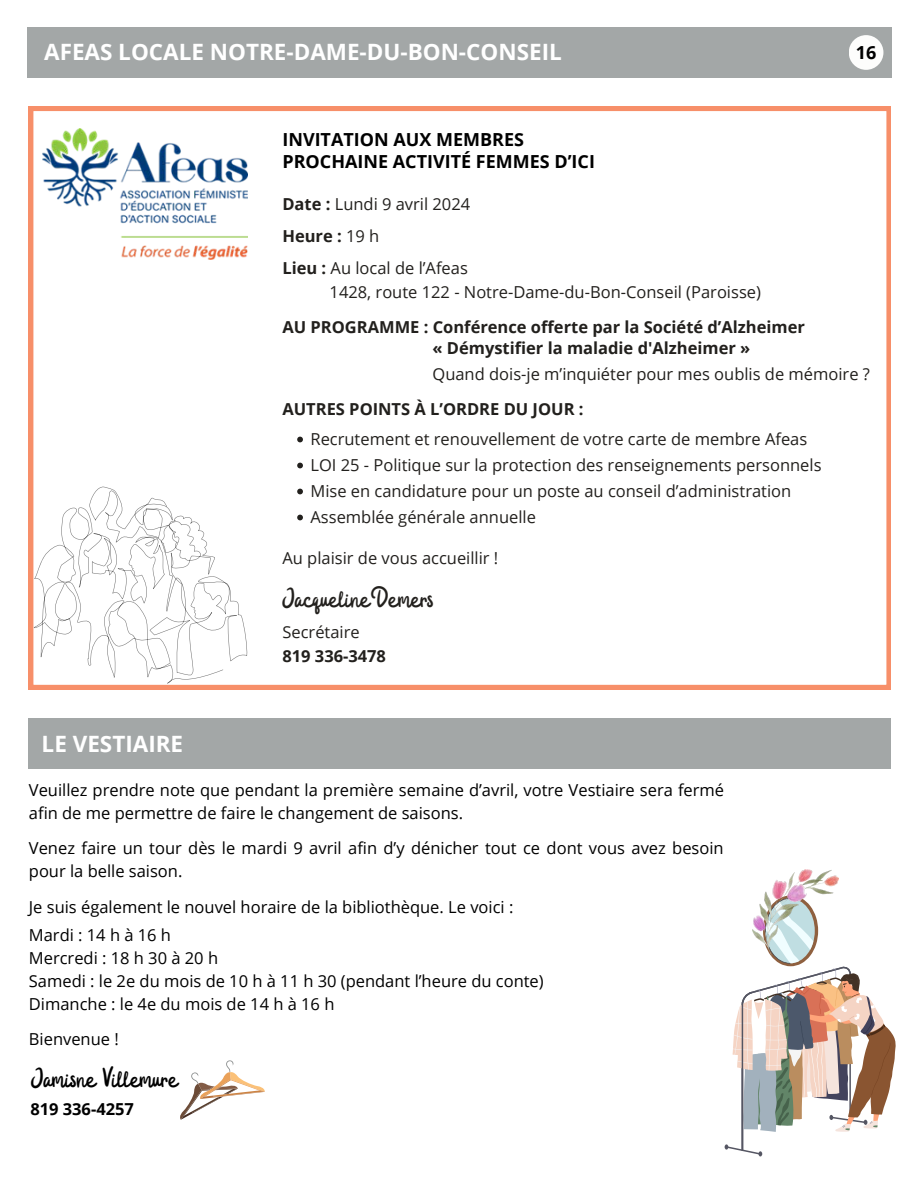
<style>
.page{position:relative;width:918px;height:1188px;background:#fff}
.page>*{position:absolute;margin:0;border:0;box-sizing:border-box;transform-origin:0 0}
.t1{font:33px "Badger Script";color:#000}
.t2{font:33px "Badger Script";color:#22201d}
.t3{font:700 22.5px "Open Sans";color:#fff}
.t4{font:700 18px/22.2px "Open Sans";color:#000}
.t5{font:16.5px/22.8px "Open Sans";color:#000}
.t6{font:16.5px/26px "Open Sans";color:#22201d}
.t7{font:700 16.5px/20.5px "Open Sans";color:#22201d}
.t8{font:700 16.5px "Open Sans";color:#000}
.s1{font-weight:700}
</style>
<div class="page">
<div style="left:28px;top:27px;width:864px;height:51px;background:#a3a7a7"></div>
<div style="left:849px;top:35px;width:34px;height:35px;background:#fdfdfc;border-radius:50%"></div>
<div style="left:29px;top:719px;width:862px;height:50px;background:#a3a7a7"></div>
<svg style="left:725px;top:955px;width:171px;height:201px"></svg>
<img style="left:752px;top:870px;width:87px;height:85px">
<svg style="left:180px;top:1060px;width:85px;height:60px"></svg>
<svg style="left:29px;top:107px;width:862px;height:582px"></svg>
<svg style="left:34px;top:486px;width:214px;height:198px"></svg>
<img style="left:43px;top:129px;width:205px;height:131px">
<svg style="left:297px;top:437px;width:6px;height:5px"></svg>
<svg style="left:297px;top:463px;width:6px;height:5px"></svg>
<svg style="left:297px;top:489px;width:6px;height:5px"></svg>
<svg style="left:297px;top:515px;width:6px;height:5px"></svg>
<h2 class="t3" style="left:44px;top:36px;width:519px">AFEAS LOCALE NOTRE-DAME-DU-BON-CONSEIL</h2>
<p class="t4" style="left:852px;top:41px;width:26px">1316</p>
<h2 class="t3" style="left:44px;top:36px;width:307px">CLUB FADOQ BON-CONSEIL</h2>
<p class="t4" style="left:282px;top:128px;width:314px">INVITATION AUX MEMBRES<br>PROCHAINE ACTIVITÉ FEMMES D’ICI</p>
<p class="t6" style="left:282px;top:188px;width:189px;line-height:31.7px"><span class="s1">Date :</span> Lundi 9 avril 2024<br><span class="s1">Heure :</span> 19 h<br><span class="s1">Lieu :</span> Au local de l’Afeas</p>
<p class="t6" style="left:330px;top:279px;width:433px">1428, route 122 - Notre-Dame-du-Bon-Conseil (Paroisse)</p>
<p class="t7" style="left:432px;top:317px;width:374px;text-indent:-150px">AU PROGRAMME : Conférence offerte par la Société d’Alzheimer « Démystifier la maladie d'Alzheimer »</p>
<p class="t6" style="left:432px;top:361px;width:439px">Quand dois-je m’inquiéter pour mes oublis de mémoire ?</p>
<p class="t7" style="left:282px;top:399px;width:303px">AUTRES POINTS À L’ORDRE DU JOUR :</p>
<p class="t6" style="left:311px;top:426px;width:513px">Recrutement et renouvellement de votre carte de membre Afeas LOI 25 - Politique sur la protection des renseignements personnels Mise en candidature pour un poste au conseil d’administration Assemblée générale annuelle</p>
<p class="t6" style="left:282px;top:545px;width:217px">Au plaisir de vous accueillir !</p>
<h2 class="t3" style="left:42px;top:728px;width:143px">LE VESTIAIRE</h2>
<h1 class="t2" style="left:282px;top:582px;width:153px">Jacqueline Demers</h1>
<p class="t6" style="left:282px;top:618px;width:79px">Secrétaire</p>
<p class="t7" style="left:282px;top:645px;width:105px">819 336-3478</p>
<p class="t5" style="left:29px;top:779px;width:697px">Veuillez prendre note que pendant la première semaine d’avril, votre Vestiaire sera fermé afin de me permettre de faire le changement de saisons.</p>
<p class="t5" style="left:29px;top:837px;width:696px">Venez faire un tour dès le mardi 9 avril afin d’y dénicher tout ce dont vous avez besoin pour la belle saison.</p>
<p class="t5" style="left:29px;top:892px;width:486px;line-height:28.8px">Je suis également le nouvel horaire de la bibliothèque. Le voici :<br>Mardi : 14 h à 16 h</p>
<p class="t5" style="left:29px;top:947px;width:516px">Mercredi : 18 h 30 à 20 h<br>Samedi : le 2e du mois de 10 h à 11 h 30 (pendant l’heure du conte)<br>Dimanche : le 4e du mois de 14 h à 16 h</p>
<p class="t5" style="left:29px;top:1028px;width:91px">Bienvenue !</p>
<h1 class="t1" style="left:31px;top:1062px;width:149px">Jamisne Villemure</h1>
<p class="t8" style="left:30px;top:1097px;width:105px">819 336-4257</p>
</div>
